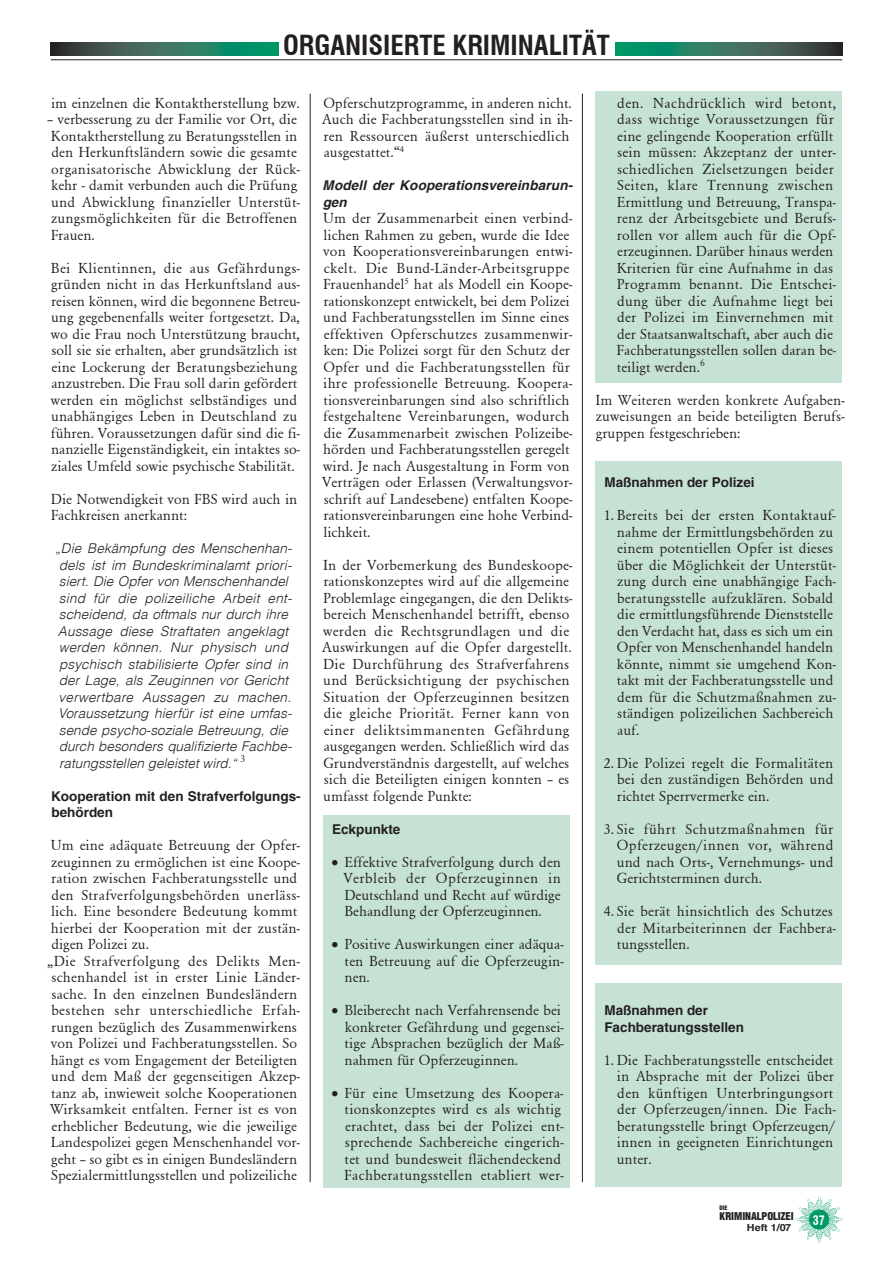
<style>
.page{position:relative;width:893px;height:1263px;background:#fff}
.page>*{position:absolute;margin:0;border:0;box-sizing:border-box;transform-origin:0 0}
.t1{font:700 condensed 27px "Swiss 721 BT";color:#231f20}
.t2{font:15px/16.5px "Garamond";letter-spacing:.01em;color:#231f20}
.t3{font:italic 300 13.5px/16.5px "Switzerland";letter-spacing:.005em;color:#231f20}
.t4{font:700 13.5px/16.5px "Switzerland";color:#231f20}
.t5{font:italic 700 13.5px/16.5px "Switzerland";letter-spacing:.015em;color:#231f20}
.t6{font:700 condensed 12.75px "Swiss 721 BT";color:#fff;scale:.93 1}
.t7{font:10.5px "Switzerland Cond Black Plain";color:#231f20}
.t8{font:700 9.75px "Switzerland";color:#231f20;scale:1.1 1}
.t9{font:6px "Switzerland Cond Black Plain";color:#231f20}
</style>
<div class="page">
<hr style="left:51px;top:60px;width:791px;height:1px;background:#231f20">
<hr style="left:310px;top:94px;width:1px;height:1088px;background:#231f20">
<hr style="left:582px;top:94px;width:1px;height:1088px;background:#231f20">
<svg style="left:51px;top:43px;width:227px;height:12px;background:#2c6d5a"></svg>
<svg style="left:615px;top:43px;width:227px;height:12px;background:#2c6f5b"></svg>
<div style="left:595px;top:461px;width:247px;height:504px;background:#c6e2d5"></div>
<div style="left:595px;top:92px;width:247px;height:291px;background:#c6e2d5"></div>
<div style="left:595px;top:983px;width:247px;height:204px;background:#c6e2d5"></div>
<div style="left:323px;top:815px;width:247px;height:372px;background:#c6e2d5"></div>
<img style="left:796px;top:1197px;width:46px;height:46px">
<div style="left:809px;top:1210px;width:19px;height:19px;background:#009864;border-radius:50%"></div>
<h1 class="t1" style="left:283px;top:29px;width:328px">ORGANISIERTE KRIMINALITÄT</h1>
<p class="t2" style="left:51px;top:96px;width:250px">im einzelnen die Kontaktherstellung bzw.</p>
<p class="t2" style="left:47px;top:112px;width:254px">– verbesserung zu der Familie vor Ort, die Kontaktherstellung zu Beratungsstellen in den Herkunftsländern sowie die gesamte organisatorische Abwicklung der Rück&shy;kehr - damit verbunden auch die Prüfung und Abwicklung finanzieller Unterstüt&shy;zungsmöglichkeiten für die Betroffenen Frauen.</p>
<p class="t2" style="left:51px;top:261px;width:250px">Bei Klientinnen, die aus Gefährdungs&shy;gründen nicht in das Herkunftsland aus&shy;reisen können, wird die begonnene Betreu&shy;ung gegebenenfalls weiter fortgesetzt. Da, wo die Frau noch Unterstützung braucht, soll sie sie erhalten, aber grundsätzlich ist eine Lockerung der Beratungsbeziehung anzustreben. Die Frau soll darin gefördert werden ein möglichst selbständiges und unabhängiges Leben in Deutschland zu führen. Voraussetzungen dafür sind die fi&shy;nanzielle Eigenständigkeit, ein intaktes so&shy;ziales Umfeld sowie psychische Stabilität.</p>
<p class="t2" style="left:51px;top:492px;width:248px">Die Notwendigkeit von FBS wird auch in<br>Fachkreisen anerkannt:</p>
<p class="t3" style="left:55px;top:541px;width:238px">„Die Bekämpfung des Menschenhan&shy;dels ist im Bundeskriminalamt priori&shy;siert. Die Opfer von Menschenhandel sind für die polizeiliche Arbeit ent&shy;scheidend, da oftmals nur durch ihre Aussage diese Straftaten angeklagt werden können. Nur physisch und psychisch stabilisierte Opfer sind in der Lage, als Zeuginnen vor Gericht verwertbare Aussagen zu machen.<br>Voraussetzung hierfür ist eine umfas&shy;sende psycho-soziale Betreuung, die durch besonders qualifizierte Fachbe&shy;ratungsstellen geleistet wird.“ <sup>3</sup></p>
<p class="t4" style="left:51px;top:789px;width:251px">Kooperation mit den Strafverfolgungs&shy;behörden</p>
<p class="t2" style="left:47px;top:838px;width:254px">Um eine adäquate Betreuung der Opfer&shy;zeuginnen zu ermöglichen ist eine Koope&shy;ration zwischen Fachberatungsstelle und den Strafverfolgungsbehörden unerläss&shy;lich. Eine besondere Bedeutung kommt hierbei der Kooperation mit der zustän&shy;digen Polizei zu.<br>„Die Strafverfolgung des Delikts Men&shy;schenhandel ist in erster Linie Länder&shy;sache. In den einzelnen Bundesländern bestehen sehr unterschiedliche Erfah&shy;rungen bezüglich des Zusammenwirkens von Polizei und Fachberatungsstellen. So hängt es vom Engagement der Beteiligten und dem Maß der gegenseitigen Akzep&shy;tanz ab, inwieweit solche Kooperationen Wirksamkeit entfalten. Ferner ist es von erheblicher Bedeutung, wie die jeweilige Landespolizei gegen Menschenhandel vor&shy;geht – so gibt es in einigen Bundesländern Spezialermittlungsstellen und polizeiliche</p>
<p class="t2" style="left:322px;top:96px;width:251px">Opferschutzprogramme, in anderen nicht.<br>Auch die Fachberatungsstellen sind in ih&shy;ren Ressourcen äußerst unterschiedlich ausgestattet.“<sup>4</sup></p>
<p class="t5" style="left:322px;top:178px;width:252px">Modell der Kooperationsvereinbarun&shy;gen</p>
<p class="t2" style="left:322px;top:211px;width:251px">Um der Zusammenarbeit einen verbind&shy;lichen Rahmen zu geben, wurde die Idee von Kooperationsvereinbarungen entwi&shy;ckelt. Die Bund-Länder-Arbeitsgruppe Frauenhandel<sup>5</sup> hat als Modell ein Koope&shy;rationskonzept entwickelt, bei dem Polizei und Fachberatungsstellen im Sinne eines effektiven Opferschutzes zusammenwir&shy;ken: Die Polizei sorgt für den Schutz der Opfer und die Fachberatungsstellen für ihre professionelle Betreuung. Koopera&shy;tionsvereinbarungen sind also schriftlich festgehaltene Vereinbarungen, wodurch die Zusammenarbeit zwischen Polizeibe&shy;hörden und Fachberatungsstellen geregelt wird. Je nach Ausgestaltung in Form von Verträgen oder Erlassen (Verwaltungsvor&shy;schrift auf Landesebene) entfalten Koope&shy;rationsvereinbarungen eine hohe Verbind&shy;lichkeit.</p>
<p class="t2" style="left:322px;top:558px;width:251px">In der Vorbemerkung des Bundeskoope&shy;rationskonzeptes wird auf die allgemeine Problemlage eingegangen, die den Delikts&shy;bereich Menschenhandel betrifft, ebenso werden die Rechtsgrundlagen und die Auswirkungen auf die Opfer dargestellt.<br>Die Durchführung des Strafverfahrens und Berücksichtigung der psychischen Situation der Opferzeuginnen besitzen die gleiche Priorität. Ferner kann von einer deliktsimmanenten Gefährdung ausgegangen werden. Schließlich wird das Grundverständnis dargestellt, auf welches sich die Beteiligten einigen konnten – es umfasst folgende Punkte:</p>
<p class="t4" style="left:332px;top:822px;width:70px">Eckpunkte</p>
<p class="t2" style="left:344px;top:855px;width:219px;text-align:justify;text-indent:-12px">• Effektive Strafverfolgung durch den Verbleib der Opferzeuginnen in Deutschland und Recht auf würdige Behandlung der Opferzeuginnen.</p>
<p class="t2" style="left:344px;top:937px;width:221px;text-align:justify;text-indent:-13px">• Positive Auswirkungen einer adäqua&shy;ten Betreuung auf die Opferzeugin&shy;nen.</p>
<p class="t2" style="left:344px;top:1003px;width:221px;text-indent:-13px">• Bleiberecht nach Verfahrensende bei konkreter Gefährdung und gegensei&shy;tige Absprachen bezüglich der Maß&shy;nahmen für Opferzeuginnen.</p>
<p class="t2" style="left:344px;top:1086px;width:221px;text-indent:-13px">• Für eine Umsetzung des Koopera&shy;tionskonzeptes wird es als wichtig erachtet, dass bei der Polizei ent&shy;sprechende Sachbereiche eingerich&shy;tet und bundesweit flächendeckend Fachberatungsstellen etabliert wer-</p>
<p class="t2" style="left:616px;top:96px;width:221px">den. Nachdrücklich wird betont, dass wichtige Voraussetzungen für eine gelingende Kooperation erfüllt sein müssen: Akzeptanz der unter&shy;schiedlichen Zielsetzungen beider Seiten, klare Trennung zwischen Ermittlung und Betreuung, Transpa&shy;renz der Arbeitsgebiete und Berufs&shy;rollen vor allem auch für die Opf&shy;erzeuginnen. Darüber hinaus werden Kriterien für eine Aufnahme in das Programm benannt. Die Entschei&shy;dung über die Aufnahme liegt bei der Polizei im Einvernehmen mit der Staatsanwaltschaft, aber auch die Fachberatungsstellen sollen daran be&shy;teiligt werden.<sup>6</sup></p>
<p class="t2" style="left:595px;top:393px;width:251px;text-align:justify">Im Weiteren werden konkrete Aufgaben&shy;zuweisungen an beide beteiligten Berufs&shy;gruppen festgeschrieben:</p>
<p class="t4" style="left:604px;top:475px;width:152px">Maßnahmen der Polizei</p>
<p class="t2" style="left:616px;top:508px;width:221px;text-indent:-13px">1. Bereits bei der ersten Kontaktauf&shy;nahme der Ermittlungsbehörden zu einem potentiellen Opfer ist dieses über die Möglichkeit der Unterstüt&shy;zung durch eine unabhängige Fach&shy;beratungsstelle aufzuklären. Sobald die ermittlungsführende Dienststelle den Verdacht hat, dass es sich um ein Opfer von Menschenhandel handeln könnte, nimmt sie umgehend Kon&shy;takt mit der Fachberatungsstelle und dem für die Schutzmaßnahmen zu&shy;ständigen polizeilichen Sachbereich auf.</p>
<p class="t2" style="left:617px;top:756px;width:218px;text-align:justify;text-indent:-13px">2. Die Polizei regelt die Formalitäten bei den zuständigen Behörden und richtet Sperrvermerke ein.</p>
<p class="t2" style="left:616px;top:822px;width:218px;text-align:justify;text-indent:-13px">3. Sie führt Schutzmaßnahmen für Opferzeugen/innen vor, während und nach Orts-, Vernehmungs- und Gerichtsterminen durch.</p>
<p class="t2" style="left:617px;top:904px;width:221px;text-indent:-13px">4. Sie berät hinsichtlich des Schutzes der Mitarbeiterinnen der Fachbera&shy;tungsstellen.</p>
<p class="t4" style="left:604px;top:1003px;width:141px">Maßnahmen der<br>Fachberatungsstellen</p>
<p class="t2" style="left:616px;top:1053px;width:221px;text-indent:-13px">1. Die Fachberatungsstelle entscheidet in Absprache mit der Polizei über den künftigen Unterbringungsort der Opferzeugen/innen. Die Fach&shy;beratungsstelle bringt Opferzeugen/ innen in geeigneten Einrichtungen unter.</p>
<p class="t9" style="left:719px;top:1206px;width:10px">DIE</p>
<p class="t7" style="left:719px;top:1212px;width:76px">KRIMINALPOLIZEI</p>
<p class="t8" style="left:747px;top:1223px;width:42px">Heft 1/07</p>
<p class="t6" style="left:812px;top:1213px;width:14px">37</p>
</div>
